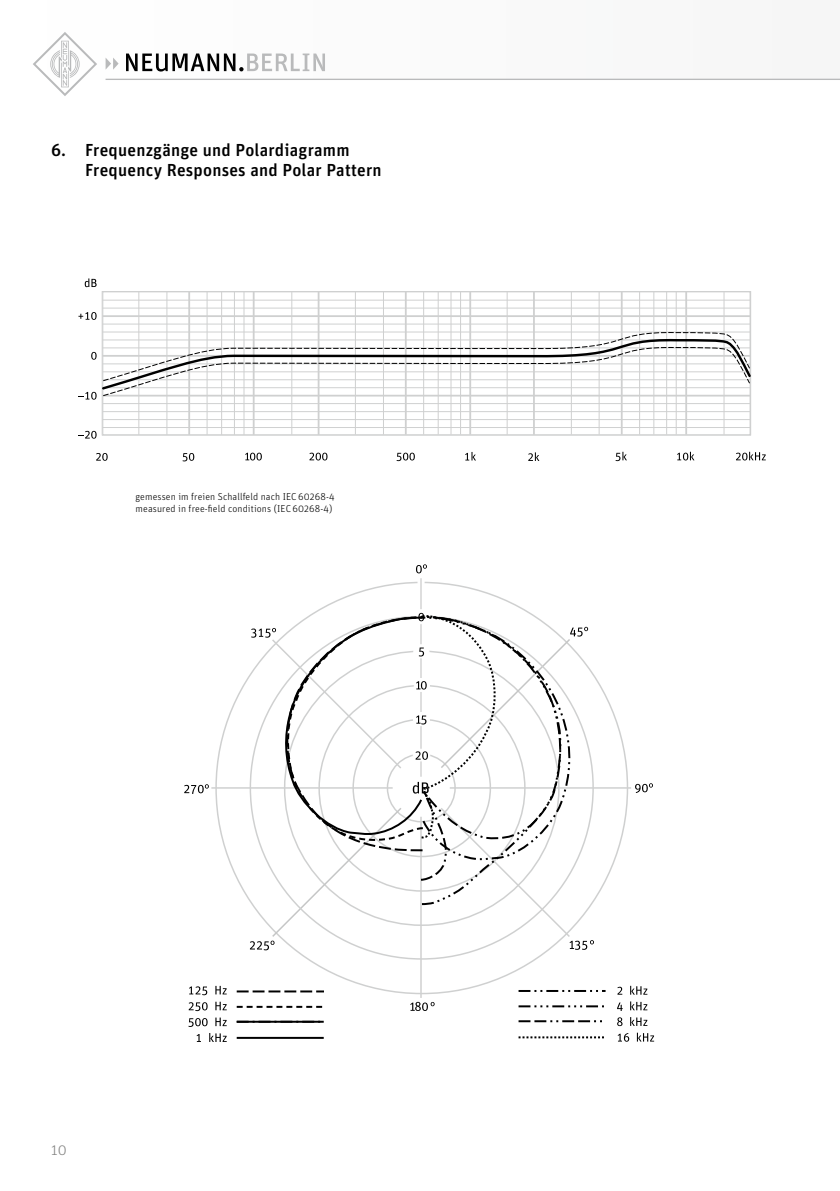
<style>
.page{position:relative;width:840px;height:1191px;background:#fff}
.page>*{position:absolute;margin:0;border:0;box-sizing:border-box;transform-origin:0 0}
.t1{font:500 17.4px/20.8px "Unit Pro";letter-spacing:.01em;color:#000}
.t2{font:300 15px "Unit Pro";color:#878786}
.t3{font:300 10px/12px "Unit Pro";letter-spacing:.01em;color:#000}
</style>
<div class="page">
<div style="left:0;top:0;width:839px;height:79px;background:#fafafa"></div>
<svg style="left:126px;top:53px;width:199px;height:19px"></svg>
<svg style="left:105px;top:58px;width:13px;height:11px"></svg>
<svg style="left:33px;top:32px;width:64px;height:64px"></svg>
<hr style="left:105px;top:79px;width:734px;height:1px;background:#b9babb">
<div style="left:102px;top:292px;width:648px;height:143px;border:1px solid #cfd0d0"></div>
<hr style="left:253px;top:292px;width:1px;height:143px;background:#cfd0d0">
<hr style="left:188px;top:292px;width:2px;height:143px;background:#cfd0d0">
<hr style="left:317px;top:292px;width:2px;height:143px;background:#cfd0d0">
<hr style="left:469px;top:292px;width:2px;height:142px;background:#cfd0d0">
<hr style="left:404px;top:292px;width:2px;height:142px;background:#cfd0d0">
<hr style="left:532px;top:292px;width:2px;height:143px;background:#cfd0d0">
<hr style="left:685px;top:292px;width:1px;height:142px;background:#cfd0d0">
<hr style="left:620px;top:292px;width:2px;height:142px;background:#cfd0d0">
<hr style="left:291px;top:292px;width:1px;height:142px;background:#cfd0d0">
<hr style="left:243px;top:292px;width:1px;height:143px;background:#cfd0d0">
<hr style="left:234px;top:292px;width:1px;height:143px;background:#cfd0d0">
<hr style="left:221px;top:292px;width:1px;height:143px;background:#cfd0d0">
<hr style="left:207px;top:292px;width:1px;height:143px;background:#cfd0d0">
<hr style="left:166px;top:292px;width:1px;height:143px;background:#cfd0d0">
<hr style="left:138px;top:292px;width:1px;height:143px;background:#cfd0d0">
<hr style="left:506px;top:292px;width:1px;height:142px;background:#cfd0d0">
<hr style="left:460px;top:292px;width:1px;height:142px;background:#cfd0d0">
<hr style="left:450px;top:292px;width:1px;height:142px;background:#cfd0d0">
<hr style="left:437px;top:292px;width:1px;height:142px;background:#cfd0d0">
<hr style="left:423px;top:292px;width:1px;height:142px;background:#cfd0d0">
<hr style="left:383px;top:292px;width:1px;height:142px;background:#cfd0d0">
<hr style="left:355px;top:292px;width:1px;height:142px;background:#cfd0d0">
<hr style="left:723px;top:292px;width:1px;height:142px;background:#cfd0d0">
<hr style="left:675px;top:292px;width:1px;height:142px;background:#cfd0d0">
<hr style="left:666px;top:292px;width:1px;height:142px;background:#cfd0d0">
<hr style="left:653px;top:292px;width:1px;height:142px;background:#cfd0d0">
<hr style="left:639px;top:292px;width:1px;height:142px;background:#cfd0d0">
<hr style="left:598px;top:292px;width:1px;height:142px;background:#cfd0d0">
<hr style="left:570px;top:292px;width:1px;height:142px;background:#cfd0d0">
<hr style="left:102px;top:315px;width:647px;height:2px;background:#cfd0d0">
<hr style="left:102px;top:300px;width:647px;height:1px;background:#cfd0d0">
<hr style="left:102px;top:308px;width:647px;height:1px;background:#cfd0d0">
<hr style="left:102px;top:324px;width:647px;height:1px;background:#cfd0d0">
<hr style="left:102px;top:403px;width:647px;height:1px;background:#cfd0d0">
<hr style="left:102px;top:411px;width:647px;height:1px;background:#cfd0d0">
<hr style="left:102px;top:419px;width:647px;height:1px;background:#cfd0d0">
<hr style="left:102px;top:427px;width:647px;height:1px;background:#cfd0d0">
<svg style="left:78px;top:312px;width:17px;height:8px"></svg>
<svg style="left:78px;top:431px;width:17px;height:7px"></svg>
<svg style="left:85px;top:278px;width:11px;height:9px"></svg>
<svg style="left:102px;top:453px;width:6px;height:8px"></svg>
<svg style="left:96px;top:453px;width:10px;height:7px"></svg>
<svg style="left:182px;top:453px;width:11px;height:8px"></svg>
<svg style="left:256px;top:452px;width:6px;height:8px"></svg>
<svg style="left:245px;top:453px;width:15px;height:7px"></svg>
<svg style="left:309px;top:452px;width:17px;height:8px"></svg>
<svg style="left:396px;top:453px;width:17px;height:8px"></svg>
<svg style="left:465px;top:452px;width:10px;height:8px"></svg>
<svg style="left:528px;top:452px;width:11px;height:9px"></svg>
<svg style="left:615px;top:452px;width:11px;height:9px"></svg>
<svg style="left:677px;top:452px;width:17px;height:8px"></svg>
<svg style="left:736px;top:452px;width:29px;height:8px"></svg>
<svg style="left:78px;top:338px;width:673px;height:61px"></svg>
<svg style="left:102px;top:331px;width:648px;height:66px"></svg>
<svg style="left:236px;top:990px;width:88px;height:2px"></svg>
<svg style="left:417px;top:578px;width:5px;height:11px"></svg>
<hr style="left:449px;top:787px;width:181px;height:1px;background:#cfd0d0">
<hr style="left:211px;top:787px;width:181px;height:1px;background:#cfd0d0">
<hr style="left:420px;top:578px;width:1px;height:198px;background:#cfd0d0">
<hr style="left:420px;top:816px;width:1px;height:182px;background:#cfd0d0">
<svg style="left:518px;top:990px;width:87px;height:2px"></svg>
<svg style="left:518px;top:1005px;width:86px;height:2px"></svg>
<svg style="left:236px;top:1005px;width:87px;height:2px"></svg>
<svg style="left:518px;top:1020px;width:84px;height:2px"></svg>
<hr style="left:236px;top:1037px;width:87px;height:1px;background:#000">
<svg style="left:518px;top:1036px;width:86px;height:2px"></svg>
<svg style="left:617px;top:986px;width:5px;height:8px"></svg>
<svg style="left:630px;top:985px;width:17px;height:9px"></svg>
<svg style="left:617px;top:1002px;width:5px;height:9px"></svg>
<svg style="left:630px;top:1001px;width:17px;height:9px"></svg>
<svg style="left:617px;top:1017px;width:5px;height:9px"></svg>
<svg style="left:630px;top:1017px;width:17px;height:9px"></svg>
<svg style="left:617px;top:1033px;width:12px;height:8px"></svg>
<svg style="left:636px;top:1032px;width:17px;height:9px"></svg>
<svg style="left:189px;top:986px;width:18px;height:9px"></svg>
<svg style="left:215px;top:986px;width:11px;height:8px"></svg>
<svg style="left:188px;top:1002px;width:18px;height:9px"></svg>
<svg style="left:215px;top:1001px;width:11px;height:9px"></svg>
<svg style="left:188px;top:1018px;width:18px;height:9px"></svg>
<svg style="left:215px;top:1017px;width:11px;height:9px"></svg>
<svg style="left:196px;top:1034px;width:5px;height:8px"></svg>
<svg style="left:209px;top:1033px;width:17px;height:9px"></svg>
<svg style="left:417px;top:564px;width:9px;height:8px"></svg>
<svg style="left:635px;top:783px;width:17px;height:10px"></svg>
<svg style="left:569px;top:940px;width:24px;height:9px"></svg>
<svg style="left:250px;top:940px;width:24px;height:10px"></svg>
<svg style="left:184px;top:784px;width:25px;height:10px"></svg>
<svg style="left:410px;top:1001px;width:24px;height:10px"></svg>
<div style="left:412px;top:609px;width:16px;height:15px;background:#fff"></div>
<div style="left:418px;top:613px;width:6px;height:8px;background:#202020;border-radius:50%"></div>
<svg style="left:270px;top:881px;width:301px;height:57px"></svg>
<svg style="left:419px;top:881px;width:144px;height:25px"></svg>
<svg style="left:251px;top:614px;width:336px;height:267px"></svg>
<hr style="left:236px;top:1020px;width:87px;height:2px;background:#000">
<h1 class="t1" style="left:85px;top:138px;width:298px;text-indent:-34px">6. Frequenzgänge und Polardiagramm<br>Frequency Responses and Polar Pattern</h1>
<p class="t3" style="left:136px;top:490px;width:200px">gemessen im freien Schallfeld nach IEC 60268-4 measured in free-field conditions (IEC 60268-4)</p>
<h2 class="t2" style="left:51px;top:1139px;width:17px">10</h2>
</div>
